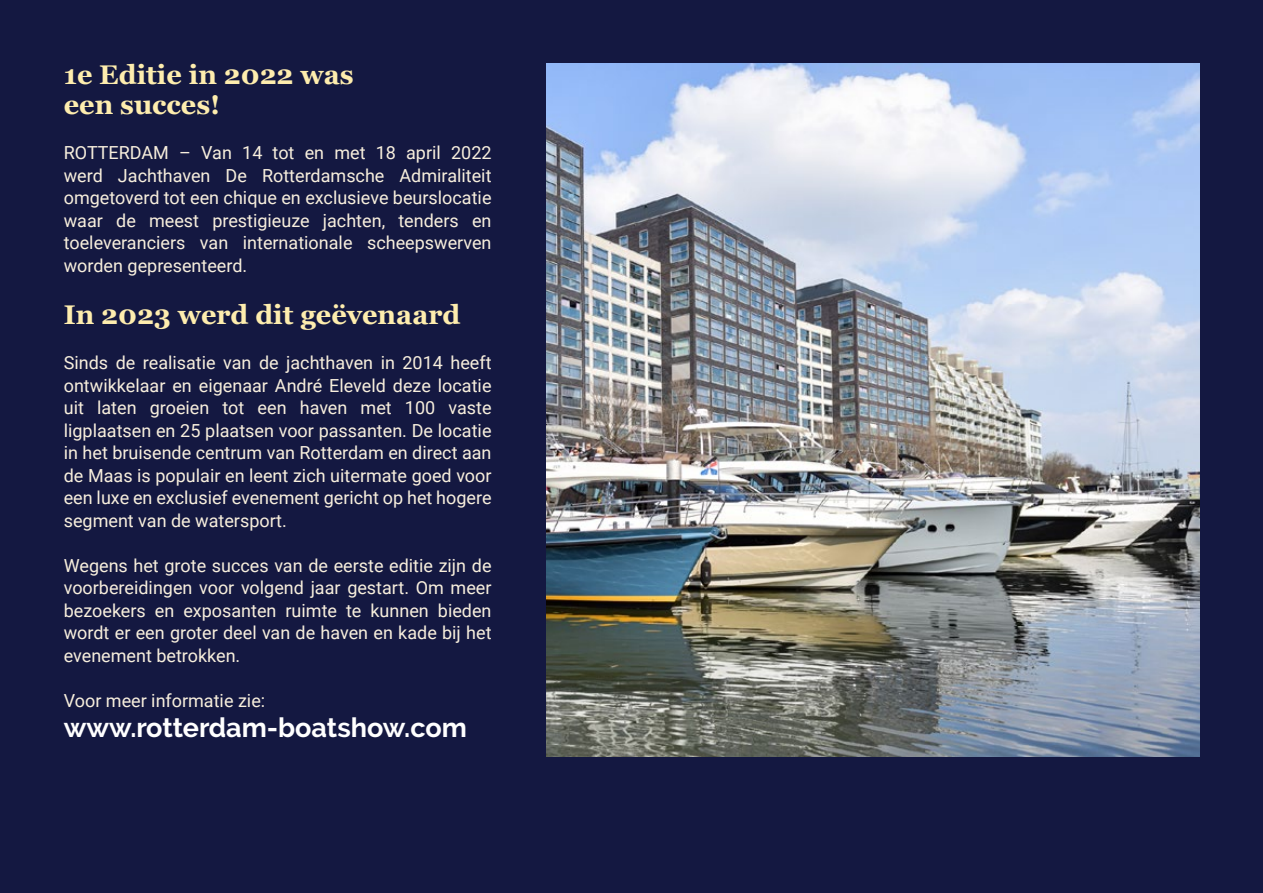
<style>
.page{position:relative;width:1263px;height:893px;background:#141841}
.page>*{position:absolute;margin:0;border:0;box-sizing:border-box;transform-origin:0 0}
.t1{font:700 27px/30px "Georgia";color:#feedae}
.t2{font:700 27px "Raleway";color:#fff}
.t3{font:18px/22.5px "Roboto";color:#f8efdd;text-align:justify}
</style>
<div class="page">
<img style="left:546px;top:64px;width:653px;height:693px">
<h1 class="t1" style="left:64px;top:60px;width:291px">1e Editie in 2022 was een succes!</h1>
<p class="t3" style="left:64px;top:141px;width:429px">ROTTERDAM – Van 14 tot en met 18 april 2022 werd Jachthaven De Rotterdamsche Admiraliteit omgetoverd tot een chique en exclusieve beurslocatie waar de meest prestigieuze jachten, tenders en toeleveranciers van internationale scheepswerven worden gepresenteerd.</p>
<h1 class="t1" style="left:64px;top:300px;width:398px">In 2023 werd dit geëvenaard</h1>
<p class="t3" style="left:64px;top:351px;width:429px">Sinds de realisatie van de jachthaven in 2014 heeft ontwikkelaar en eigenaar André Eleveld deze locatie uit laten groeien tot een haven met 100 vaste ligplaatsen en 25 plaatsen voor passanten. De locatie in het bruisende centrum van Rotterdam en direct aan de Maas is populair en leent zich uitermate goed voor een luxe en exclusief evenement gericht op het hogere segment van de watersport.</p>
<p class="t3" style="left:64px;top:553px;width:429px">Wegens het grote succes van de eerste editie zijn de voorbereidingen voor volgend jaar gestart. Om meer bezoekers en exposanten ruimte te kunnen bieden wordt er een groter deel van de haven en kade bij het evenement betrokken.</p>
<p class="t3" style="left:64px;top:688px;width:203px">Voor meer informatie zie:</p>
<h1 class="t2" style="left:64px;top:712px;width:405px">www.rotterdam-boatshow.com</h1>
</div>
